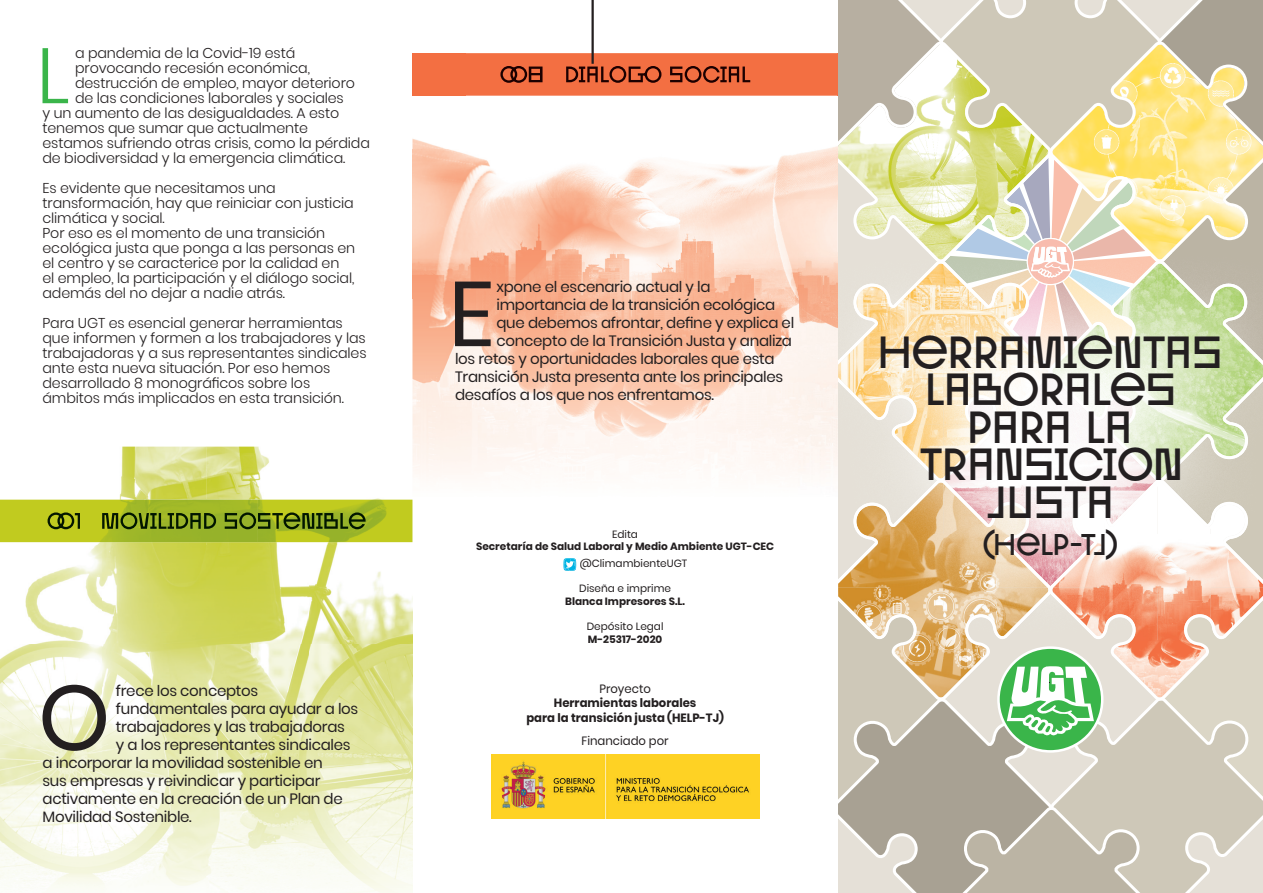
<style>
.page{position:relative;width:1263px;height:893px;background:#fff}
.page>*{position:absolute;margin:0;border:0;box-sizing:border-box;transform-origin:0 0}
.t1{font:91.65px "Poppins";color:#231f20}
.t2{font:300 78.15px "Poppins";color:#3ab54a}
.t3{font:45px/37.5px "Miratrix";letter-spacing:-.025em;color:#231f20;text-align:center}
.t4{font:30px "Miratrix";letter-spacing:-.02em;color:#231f20}
.t5{font:15px "Poppins";letter-spacing:-.02em;color:#231f20}
.t6{font:300 14.25px/15px "Poppins";letter-spacing:-.01em;color:#231f20}
.t7{font:700 12px/14.4px "Poppins";color:#231f20;text-align:center}
.t8{font:12px "Poppins";color:#231f20}
.t9{font:700 10.5px "Poppins";color:#231f20}
.t10{font:10.5px "Poppins";color:#231f20}
</style>
<div class="page">
<img style="left:519px;top:146px;width:319px;height:152px">
<img style="left:412px;top:139px;width:107px;height:338px">
<img style="left:519px;top:298px;width:279px;height:174px">
<img style="left:798px;top:253px;width:40px;height:220px">
<svg style="left:838px;top:0;width:425px;height:893px;background:#d2ceb1"></svg>
<img style="left:953px;top:253px;width:194px;height:89px">
<img style="left:1026px;top:509px;width:23px;height:24px">
<img style="left:1026px;top:533px;width:23px;height:53px">
<img style="left:940px;top:370px;width:109px;height:139px">
<img style="left:997px;top:505px;width:29px;height:30px">
<img style="left:838px;top:535px;width:209px;height:52px">
<img style="left:838px;top:587px;width:53px;height:49px">
<img style="left:891px;top:587px;width:105px;height:53px">
<img style="left:996px;top:587px;width:52px;height:49px">
<img style="left:838px;top:481px;width:159px;height:103px">
<img style="left:1147px;top:253px;width:25px;height:7px">
<img style="left:1021px;top:286px;width:5px;height:31px">
<img style="left:838px;top:317px;width:210px;height:54px">
<img style="left:838px;top:371px;width:53px;height:46px">
<img style="left:891px;top:371px;width:105px;height:54px">
<img style="left:996px;top:371px;width:52px;height:46px">
<img style="left:894px;top:425px;width:93px;height:54px">
<img style="left:838px;top:261px;width:183px;height:104px">
<img style="left:928px;top:253px;width:25px;height:10px">
<img style="left:1049px;top:260px;width:214px;height:220px">
<img style="left:1210px;top:505px;width:35px;height:30px">
<img style="left:1160px;top:482px;width:50px;height:53px">
<img style="left:1160px;top:535px;width:103px;height:52px">
<img style="left:1210px;top:587px;width:53px;height:49px">
<img style="left:1160px;top:587px;width:50px;height:53px">
<img style="left:1049px;top:479px;width:111px;height:161px">
<svg style="left:563px;top:558px;width:13px;height:13px"></svg>
<img style="left:0;top:446px;width:412px;height:447px">
<img style="left:491px;top:755px;width:268px;height:64px">
<img style="left:0;top:500px;width:412px;height:42px">
<img style="left:48px;top:512px;width:318px;height:17px">
<div style="left:412px;top:53px;width:426px;height:43px;background:#f36f42"></div>
<img style="left:500px;top:66px;width:250px;height:17px">
<hr style="left:591px;top:0;width:3px;height:64px;background:#231f20">
<h2 class="t2" style="left:37px;top:31px;width:35px">L</h2>
<p class="t6" style="left:75px;top:46px;width:222px">a pandemia de la Covid-19 está</p>
<p class="t6" style="left:75px;top:61px;width:236px">provocando recesión económica,</p>
<p class="t6" style="left:75px;top:76px;width:281px">destrucción de empleo, mayor deterioro</p>
<p class="t6" style="left:75px;top:91px;width:270px">de las condiciones laborales y sociales</p>
<p class="t6" style="left:43px;top:106px;width:298px">y un aumento de las desigualdades. A esto</p>
<p class="t6" style="left:43px;top:121px;width:267px">tenemos que sumar que actualmente</p>
<p class="t6" style="left:43px;top:136px;width:329px">estamos sufriendo otras crisis, como la pérdida</p>
<p class="t6" style="left:43px;top:151px;width:304px">de biodiversidad y la emergencia climática.</p>
<p class="t6" style="left:43px;top:181px;width:314px">Es evidente que necesitamos una transformación, hay que reiniciar con justicia climática y social.<br>Por eso es el momento de una transición ecológica justa que ponga a las personas en el centro y se caracterice por la calidad en<br>el empleo, la participación y el diálogo social, además del no dejar a nadie atrás.</p>
<p class="t6" style="left:43px;top:316px;width:326px">Para UGT es esencial generar herramientas que informen y formen a los trabajadores y las trabajadoras y a sus representantes sindicales ante esta nueva situación. Por eso hemos desarrollado 8 monográficos sobre los ámbitos más implicados en esta transición.</p>
<p class="t5" style="left:116px;top:682px;width:144px">frece los conceptos</p>
<p class="t5" style="left:116px;top:700px;width:244px">fundamentales para ayudar a los</p>
<p class="t5" style="left:116px;top:718px;width:230px">trabajadores y las trabajadoras</p>
<p class="t5" style="left:116px;top:736px;width:236px">y a los representantes sindicales</p>
<p class="t5" style="left:43px;top:754px;width:282px">a incorporar la movilidad sostenible en</p>
<p class="t5" style="left:43px;top:772px;width:279px">sus empresas y reivindicar y participar</p>
<p class="t5" style="left:43px;top:790px;width:302px">activamente en la creación de un Plan de</p>
<p class="t5" style="left:43px;top:808px;width:151px">Movilidad Sostenible.</p>
<h1 class="t1" style="left:38px;top:665px;width:74px">O</h1>
<h1 class="t1" style="left:448px;top:261px;width:48px">E</h1>
<p class="t5" style="left:496px;top:278px;width:215px">xpone el escenario actual y la</p>
<p class="t5" style="left:496px;top:296px;width:280px">importancia de la transición ecológica</p>
<p class="t5" style="left:496px;top:314px;width:299px">que debemos afrontar, define y explica el</p>
<p class="t5" style="left:496px;top:332px;width:297px">concepto de la Transición Justa y analiza</p>
<p class="t5" style="left:455px;top:350px;width:321px">los retos y oportunidades laborales que esta</p>
<p class="t5" style="left:455px;top:368px;width:330px">Transición Justa presenta ante los principales</p>
<p class="t5" style="left:455px;top:386px;width:261px">desafíos a los que nos enfrentamos.</p>
<p class="t10" style="left:612px;top:528px;width:27px">Edita</p>
<p class="t9" style="left:476px;top:540px;width:300px">Secretaría de Salud Laboral y Medio Ambiente UGT-CEC</p>
<p class="t10" style="left:580px;top:557px;width:109px">@ClimambienteUGT</p>
<p class="t10" style="left:579px;top:583px;width:93px">Diseña e imprime</p>
<p class="t9" style="left:565px;top:595px;width:121px">Blanca Impresores S.L.</p>
<p class="t10" style="left:587px;top:620px;width:78px">Depósito Legal</p>
<p class="t9" style="left:588px;top:633px;width:76px">M-25317-2020</p>
<p class="t8" style="left:599px;top:682px;width:53px">Proyecto</p>
<p class="t7" style="left:526px;top:696px;width:199px">Herramientas laborales<br>para la transición justa (HELP-TJ)</p>
<p class="t8" style="left:581px;top:733px;width:89px">Financiado por</p>
<h3 class="t3" style="left:878px;top:332px;width:345px">HERRAMIENTAS<br>LABORALES<br>PARA LA<br>TRANSICION<br>JUSTA</h3>
<h3 class="t4" style="left:983px;top:528px;width:135px">(HELP-TJ)</h3>
</div>
